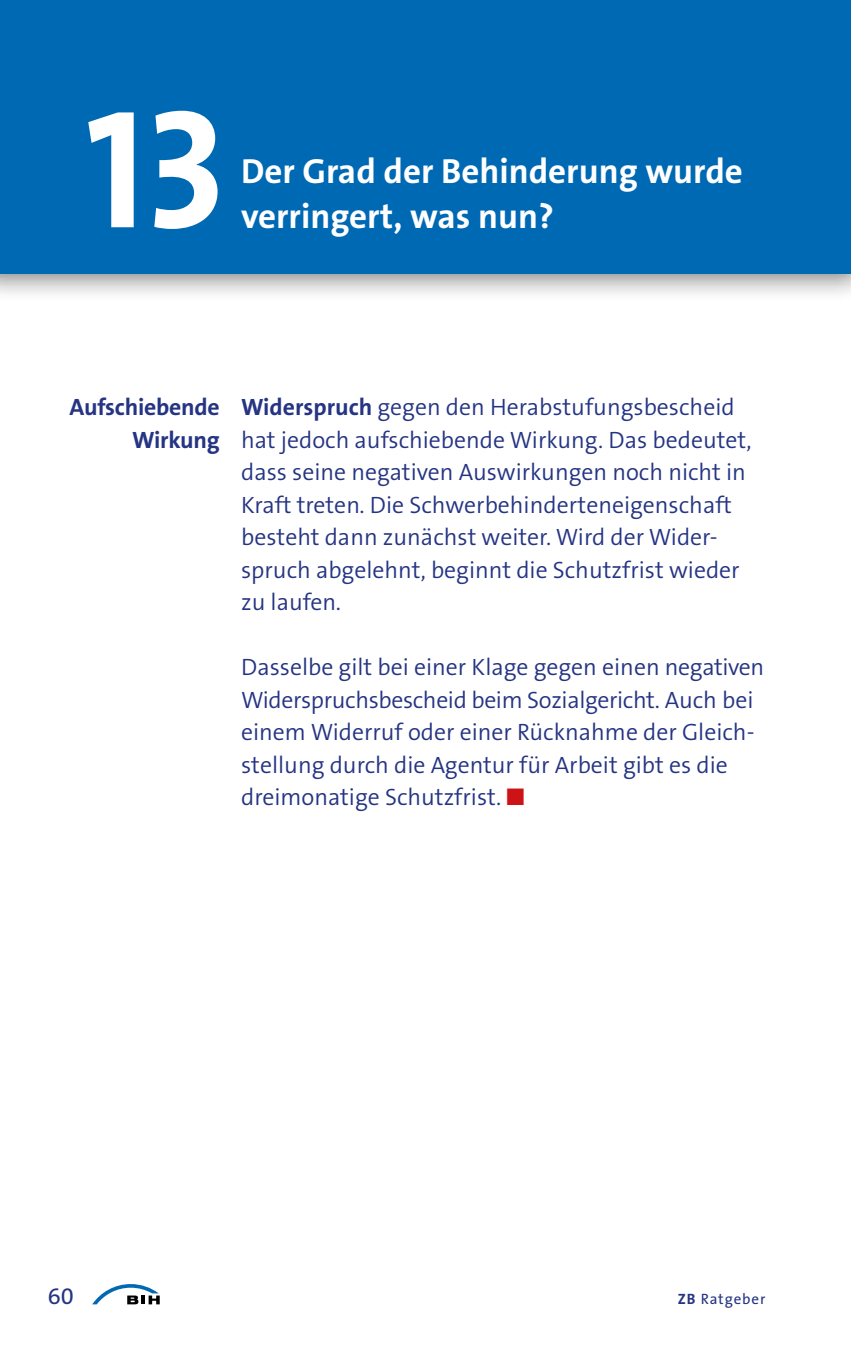
<style>
.page{position:relative;width:851px;height:1347px;background:#fff}
.page>*{position:absolute;margin:0;border:0;box-sizing:border-box;transform-origin:0 0}
.t1{font:170px "The Mix Bold Caps";color:#fff}
.t2{font:700 35px "The Sans B W7";color:#fff}
.Fließtext{font:300 23.75px/32.5px "The Sans B W4";color:#253483}
.t3{font:700 23.75px/32.5px "The Sans B W7";letter-spacing:-.01em;color:#253483;text-align:right}
.t4{font:23.75px "The Sans B W5 Plain";color:#253483}
.t5{font:15px "The Sans B W5 Plain";letter-spacing:.06em;color:#253483}
.s1{font-family:"The Sans B W7";font-weight:700}
.s2{color:#cd1316}
</style>
<div class="page">
<svg style="left:92px;top:1284px;width:68px;height:20px"></svg>
<div style="left:0;top:0;width:850px;height:303px;background:#000;opacity:.5"></div>
<div style="left:0;top:0;width:850px;height:274px;background:#0069b4"></div>
<h1 class="t1" style="left:85px;top:27px;width:143px">13</h1>
<h2 class="t2" style="left:241px;top:148px;width:503px">Der Grad der Behinderung wurde</h2>
<h2 class="t2" style="left:241px;top:193px;width:314px">verringert, was nun?</h2>
<p class="t3" style="left:70px;top:391px;width:152px">Aufschiebende<br>Wirkung</p>
<p class="Fließtext" style="left:241px;top:391px;width:512px"><span class="s1">Widerspruch</span> gegen den Herabstufungsbescheid hat jedoch aufschiebende Wirkung. Das bedeutet, dass seine negativen Auswirkungen noch nicht in Kraft treten. Die Schwerbehinderteneigenschaft besteht dann zunächst weiter. Wird der Wider&shy;spruch abgelehnt, beginnt die Schutzfrist wieder zu laufen.</p>
<p class="Fließtext" style="left:241px;top:651px;width:524px">Dasselbe gilt bei einer Klage gegen einen negativen Widerspruchsbescheid beim Sozialgericht. Auch bei einem Widerruf oder einer Rücknahme der Gleich&shy;stellung durch die Agentur für Arbeit gibt es die dreimonatige Schutzfrist. <span class="s2">■</span></p>
<p class="t4" style="left:48px;top:1281px;width:28px">60</p>
<p class="t5" style="left:677px;top:1289px;width:89px"><span class="s1">ZB</span> Ratgeber</p>
</div>
